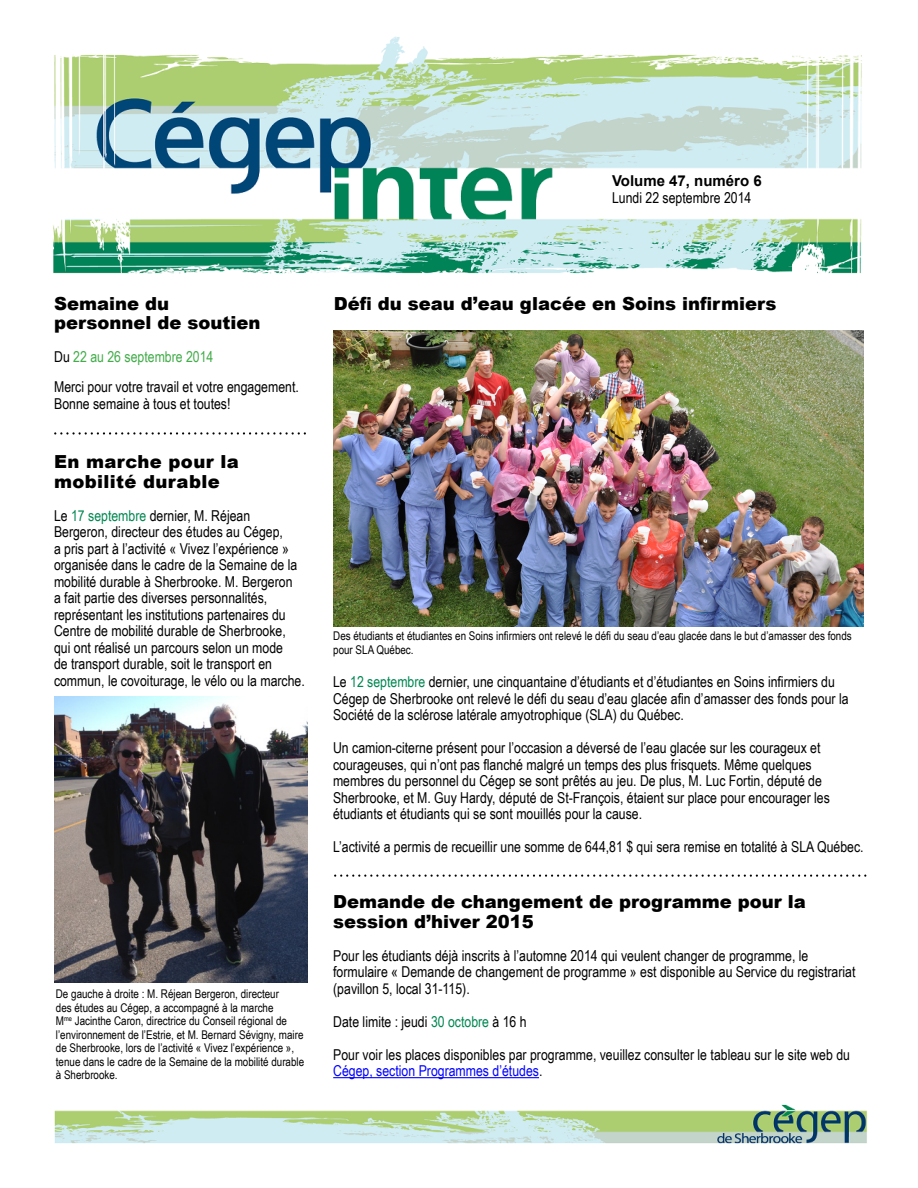
<style>
.page{position:relative;width:918px;height:1188px;background:#fff}
.page>*{position:absolute;margin:0;border:0;box-sizing:border-box;transform-origin:0 0}
.t1{font:900 18px/19.5px "Arial";color:#000}
.t2{font:900 18px/19.5px "Arial";letter-spacing:.02em;color:#000}
.t3{font:15px/16.5px "Arial Narrow";color:#000}
.t4{font:700 15px "Arial";color:#000}
.t5{font:12px/13.5px "Arial Narrow";color:#000}
.s1{color:#41ad49}
.s2{color:#008752}
.s3{color:#00f}
</style>
<div class="page">
<img style="left:53px;top:36px;width:814px;height:1108px">
<svg style="left:335px;top:875px;width:530px;height:2px"></svg>
<svg style="left:55px;top:432px;width:250px;height:3px"></svg>
<hr style="left:333px;top:1077px;width:206px;height:1px;background:#00f">
<img style="left:333px;top:331px;width:531px;height:295px">
<img style="left:54px;top:696px;width:254px;height:286px">
<p class="t4" style="left:612px;top:171px;width:151px">Volume 47, numéro 6</p>
<p class="t3" style="left:612px;top:189px;width:141px">Lundi 22 septembre 2014</p>
<p class="t1" style="left:54px;top:293px;width:208px">Semaine du personnel de soutien</p>
<p class="t3" style="left:54px;top:342px;width:246px;line-height:30px">Du <span class="s1">22 au 26 septembre 2014<br></span>Merci pour votre travail et votre engagement.</p>
<p class="t3" style="left:54px;top:395px;width:178px">Bonne semaine à tous et toutes!</p>
<p class="t2" style="left:54px;top:451px;width:186px">En marche pour la mobilité durable</p>
<p class="t3" style="left:54px;top:506px;width:252px">Le <span class="s2">17 septembre</span> dernier, M. Réjean Bergeron, directeur des études au Cégep,<br>a pris part à l’activité « Vivez l’expérience » organisée dans le cadre de la Semaine de la mobilité durable à Sherbrooke. M. Bergeron<br>a fait partie des diverses personnalités, représentant les institutions partenaires du Centre de mobilité durable de Sherbrooke, qui ont réalisé un parcours selon un mode<br>de transport durable, soit le transport en commun, le covoiturage, le vélo ou la marche.</p>
<p class="t5" style="left:56px;top:987px;width:250px">De gauche à droite : M. Réjean Bergeron, directeur<br>des études au Cégep, a accompagné à la marche<br>M<sup>me</sup> Jacinthe Caron, directrice du Conseil régional de l’environnement de l’Estrie, et M. Bernard Sévigny, maire de Sherbrooke, lors de l’activité « Vivez l’expérience », tenue dans le cadre de la Semaine de la mobilité durable à Sherbrooke.</p>
<p class="t1" style="left:334px;top:293px;width:444px">Défi du seau d’eau glacée en Soins infirmiers</p>
<p class="t5" style="left:333px;top:629px;width:520px">Des étudiants et étudiantes en Soins infirmiers ont relevé le défi du seau d’eau glacée dans le but d’amasser des fonds pour SLA Québec.</p>
<p class="t3" style="left:333px;top:673px;width:517px">Le <span class="s2">12 septembre</span> dernier, une cinquantaine d’étudiants et d’étudiantes en Soins infirmiers du<br>Cégep de Sherbrooke ont relevé le défi du seau d’eau glacée afin d’amasser des fonds pour la<br>Société de la sclérose latérale amyotrophique (SLA) du Québec.</p>
<p class="t3" style="left:333px;top:739px;width:498px">Un camion-citerne présent pour l’occasion a déversé de l’eau glacée sur les courageux et courageuses, qui n’ont pas flanché malgré un temps des plus frisquets. Même quelques membres du personnel du Cégep se sont prêtés au jeu. De plus, M. Luc Fortin, député de Sherbrooke, et M. Guy Hardy, député de St-François, étaient sur place pour encourager les étudiants et étudiants qui se sont mouillés pour la cause.</p>
<p class="t3" style="left:333px;top:838px;width:532px">L’activité a permis de recueillir une somme de 644,81 $ qui sera remise en totalité à SLA Québec.</p>
<p class="t1" style="left:333px;top:891px;width:474px">Demande de changement de programme pour la session d’hiver 2015</p>
<p class="t3" style="left:333px;top:946px;width:524px">Pour les étudiants déjà inscrits à l’automne 2014 qui veulent changer de programme, le formulaire « Demande de changement de programme » est disponible au Service du registrariat (pavillon 5, local 31-115).</p>
<p class="t3" style="left:333px;top:1012px;width:195px">Date limite : jeudi <span class="s2">30 octobre</span> à 16 h</p>
<p class="t3" style="left:333px;top:1045px;width:518px">Pour voir les places disponibles par programme, veuillez consulter le tableau sur le site web du<br><span class="s3">Cégep, section Programmes d’études</span>.</p>
</div>
